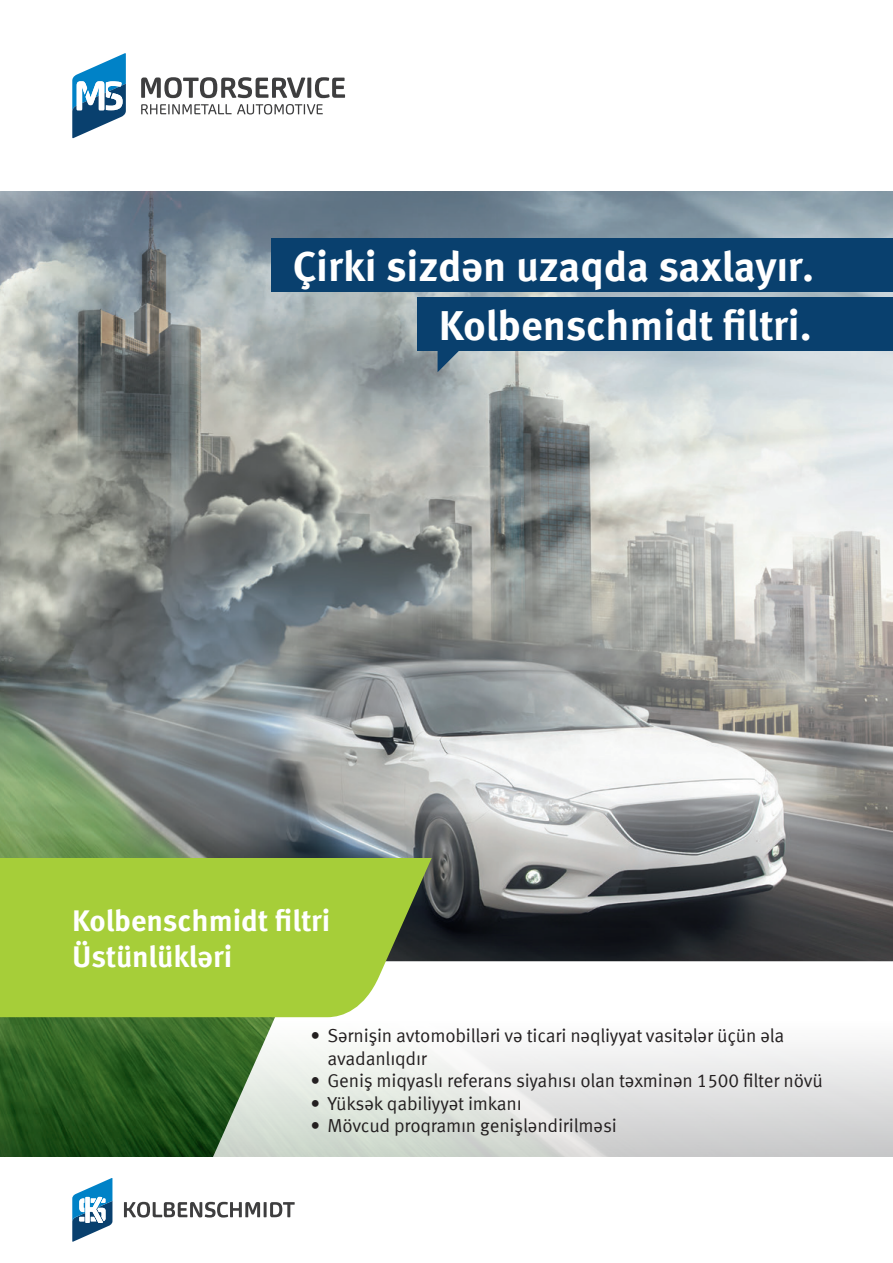
<style>
.page{position:relative;width:893px;height:1263px;background:#fff}
.page>*{position:absolute;margin:0;border:0;box-sizing:border-box;transform-origin:0 0}
.t1{font:700 42px "Meta Offc Pro";letter-spacing:-.005em;color:#fff}
.t2{font:700 30px/36px "Meta Offc Pro";letter-spacing:-.005em;color:#fff}
.t3{font:18.75px/22.5px "Meta Offc Pro Norm";letter-spacing:-.01em;color:#231f20}
</style>
<div class="page">
<img style="left:0;top:191px;width:893px;height:966px">
<svg style="left:141px;top:77px;width:204px;height:21px"></svg>
<svg style="left:141px;top:104px;width:182px;height:10px"></svg>
<svg style="left:72px;top:53px;width:54px;height:85px"></svg>
<svg style="left:124px;top:1202px;width:171px;height:15px"></svg>
<svg style="left:72px;top:1178px;width:40px;height:64px"></svg>
<svg style="left:162px;top:961px;width:731px;height:196px"></svg>
<svg style="left:0;top:859px;width:472px;height:158px;fill:#a6ce39"></svg>
<div style="left:418px;top:298px;width:475px;height:53px;background:#09406e"></div>
<svg style="left:438px;top:351px;width:21px;height:21px"></svg>
<div style="left:271px;top:238px;width:622px;height:53px;background:#09406e"></div>
<h1 class="t1" style="left:293px;top:233px;width:523px">Çirki sizdən uzaqda saxlayır.</h1>
<h1 class="t1" style="left:439px;top:293px;width:375px">Kolbenschmidt filtri.</h1>
<h2 class="t2" style="left:72px;top:901px;width:259px">Kolbenschmidt filtri<br>Üstünlükləri</h2>
<p class="t3" style="left:327px;top:1023px;width:458px;text-indent:-17px">• Sərnişin avtomobilləri və ticari nəqliyyat vasitələr üçün əla avadanlıqdır</p>
<p class="t3" style="left:310px;top:1068px;width:514px">• Geniş miqyaslı referans siyahısı olan təxminən 1500 filter növü</p>
<p class="t3" style="left:310px;top:1091px;width:213px">• Yüksək qabiliyyət imkanı</p>
<p class="t3" style="left:310px;top:1113px;width:308px">• Mövcud proqramın genişləndirilməsi</p>
</div>
